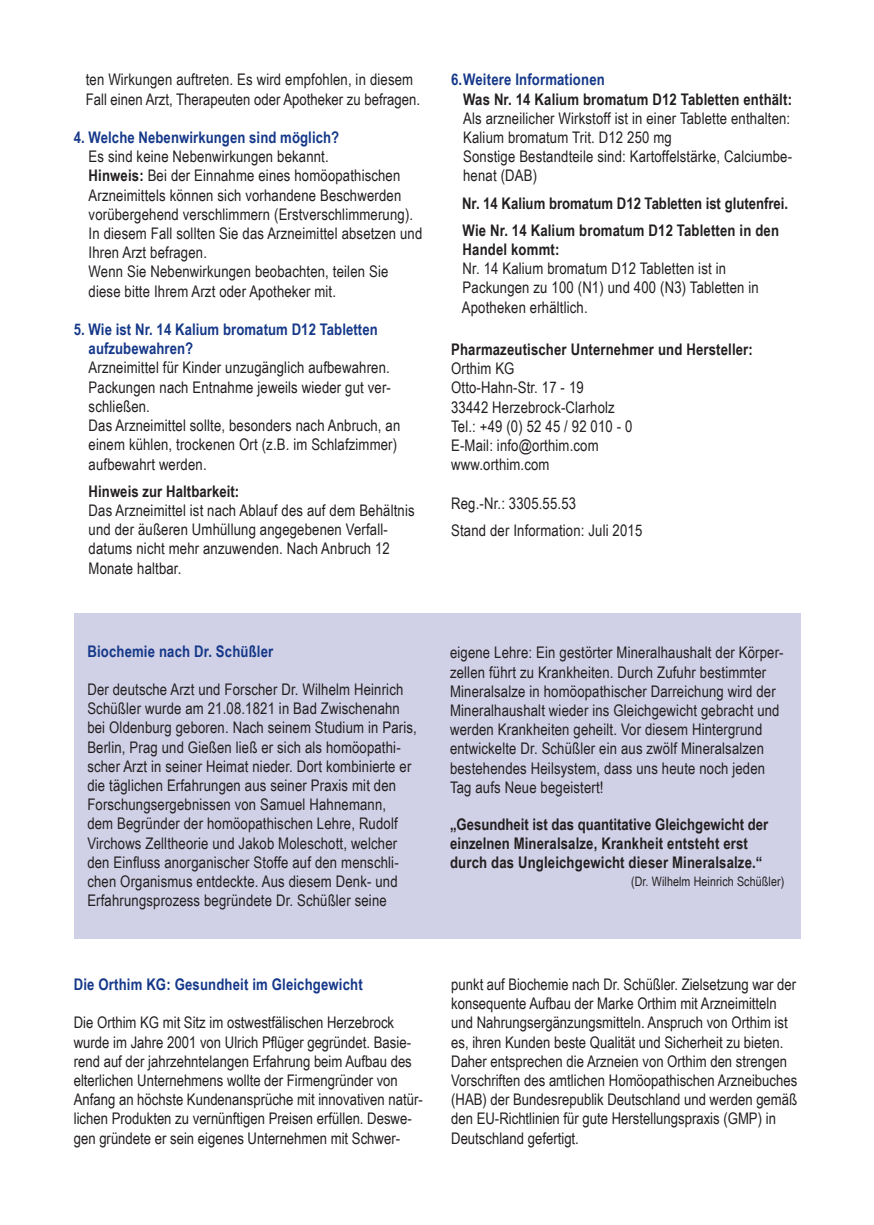
<style>
.page{position:relative;width:874px;height:1225px;background:#fff}
.page>*{position:absolute;margin:0;border:0;box-sizing:border-box;transform-origin:0 0}
.t1{font:16px/19.2px "Arial Narrow";letter-spacing:.01em;color:#231f20}
.t2{font:700 16px/19.2px "Arial Narrow";letter-spacing:.01em;color:#231f20}
.t3{font:700 16px/19.2px "Arial Narrow";letter-spacing:.005em;color:#153889}
.t4{font:13px "Arial Narrow";letter-spacing:.01em;color:#231f20}
.s1{font-weight:700}
</style>
<div class="page">
<div style="left:74px;top:613px;width:725px;height:325px;background:#d0d0e6"></div>
<p class="t1" style="left:86px;top:70px;width:335px">ten Wirkungen auftreten. Es wird empfohlen, in diesem<br>Fall einen Arzt, Therapeuten oder Apotheker zu befragen.</p>
<p class="t3" style="left:74px;top:127px;width:267px">4. Welche Nebenwirkungen sind möglich?</p>
<p class="t1" style="left:89px;top:146px;width:335px">Es sind keine Nebenwirkungen bekannt.<br><span class="s1">Hinweis:</span> Bei der Einnahme eines homöopathischen Arzneimittels können sich vorhandene Beschwerden vorübergehend verschlimmern (Erstverschlimmerung).<br>In diesem Fall sollten Sie das Arzneimittel absetzen und Ihren Arzt befragen.<br>Wenn Sie Nebenwirkungen beobachten, teilen Sie diese bitte Ihrem Arzt oder Apotheker mit.</p>
<p class="t3" style="left:89px;top:319px;width:290px;text-indent:-15px">5. Wie ist Nr. 14 Kalium bromatum D12 Tabletten aufzubewahren?</p>
<p class="t1" style="left:89px;top:358px;width:313px">Arzneimittel für Kinder unzugänglich aufbewahren.<br>Packungen nach Entnahme jeweils wieder gut ver&shy;schließen.<br>Das Arzneimittel sollte, besonders nach Anbruch, an einem kühlen, trockenen Ort (z.B. im Schlafzimmer) aufbewahrt werden.</p>
<p class="t2" style="left:89px;top:481px;width:152px">Hinweis zur Haltbarkeit:</p>
<p class="t1" style="left:89px;top:500px;width:327px">Das Arzneimittel ist nach Ablauf des auf dem Behältnis und der äußeren Umhüllung angegebenen Verfall&shy;datums nicht mehr anzuwenden. Nach Anbruch 12<br>Monate haltbar.</p>
<p class="t3" style="left:451px;top:69px;width:155px">6.Weitere Informationen</p>
<p class="t2" style="left:463px;top:89px;width:330px">Was Nr. 14 Kalium bromatum D12 Tabletten enthält:</p>
<p class="t1" style="left:463px;top:108px;width:330px">Als arzneilicher Wirkstoff ist in einer Tablette enthalten:<br>Kalium bromatum Trit. D12 250 mg<br>Sonstige Bestandteile sind: Kartoffelstärke, Calciumbe&shy;henat (DAB)</p>
<p class="t2" style="left:462px;top:189px;width:327px;line-height:27.2px">Nr. 14 Kalium bromatum D12 Tabletten ist glutenfrei.<br>Wie Nr. 14 Kalium bromatum D12 Tabletten in den</p>
<p class="t2" style="left:462px;top:239px;width:98px">Handel kommt:</p>
<p class="t1" style="left:461px;top:258px;width:298px">Nr. 14 Kalium bromatum D12 Tabletten ist in<br>Packungen zu 100 (N1) und 400 (N3) Tabletten in<br>Apotheken erhältlich.</p>
<p class="t2" style="left:451px;top:339px;width:303px">Pharmazeutischer Unternehmer und Hersteller:</p>
<p class="t1" style="left:451px;top:358px;width:183px">Orthim KG<br>Otto-Hahn-Str. 17 - 19<br>33442 Herzebrock-Clarholz<br>Tel.: +49 (0) 52 45 / 92 010 - 0<br>E-Mail: info@orthim.com www.orthim.com</p>
<p class="t1" style="left:451px;top:489px;width:192px;line-height:27.2px">Reg.-Nr.: 3305.55.53<br>Stand der Information: Juli 2015</p>
<p class="t3" style="left:87px;top:640px;width:187px">Biochemie nach Dr. Schüßler</p>
<p class="t1" style="left:87px;top:679px;width:331px">Der deutsche Arzt und Forscher Dr. Wilhelm Heinrich Schüßler wurde am 21.08.1821 in Bad Zwischenahn bei Oldenburg geboren. Nach seinem Studium in Paris, Berlin, Prag und Gießen ließ er sich als homöopathi&shy;scher Arzt in seiner Heimat nieder. Dort kombinierte er die täglichen Erfahrungen aus seiner Praxis mit den Forschungsergebnissen von Samuel Hahnemann,<br>dem Begründer der homöopathischen Lehre, Rudolf Virchows Zelltheorie und Jakob Moleschott, welcher den Einfluss anorganischer Stoffe auf den menschli&shy;chen Organismus entdeckte. Aus diesem Denk- und Erfahrungsprozess begründete Dr. Schüßler seine</p>
<p class="t3" style="left:74px;top:974px;width:290px">Die Orthim KG: Gesundheit im Gleichgewicht</p>
<p class="t1" style="left:74px;top:1012px;width:350px">Die Orthim KG mit Sitz im ostwestfälischen Herzebrock wurde im Jahre 2001 von Ulrich Pflüger gegründet. Basie&shy;rend auf der jahrzehntelangen Erfahrung beim Aufbau des elterlichen Unternehmens wollte der Firmengründer von Anfang an höchste Kundenansprüche mit innovativen natür&shy;lichen Produkten zu vernünftigen Preisen erfüllen. Deswe&shy;gen gründete er sein eigenes Unternehmen mit Schwer-</p>
<p class="t1" style="left:450px;top:642px;width:335px">eigene Lehre: Ein gestörter Mineralhaushalt der Körper&shy;zellen führt zu Krankheiten. Durch Zufuhr bestimmter Mineralsalze in homöopathischer Darreichung wird der Mineralhaushalt wieder ins Gleichgewicht gebracht und werden Krankheiten geheilt. Vor diesem Hintergrund entwickelte Dr. Schüßler ein aus zwölf Mineralsalzen bestehendes Heilsystem, dass uns heute noch jeden Tag aufs Neue begeistert!</p>
<p class="t2" style="left:450px;top:814px;width:319px">„Gesundheit ist das quantitative Gleichgewicht der einzelnen Mineralsalze, Krankheit entsteht erst durch das Ungleichgewicht dieser Mineralsalze.“</p>
<p class="t4" style="left:630px;top:872px;width:155px">(Dr. Wilhelm Heinrich Schüßler)</p>
<p class="t1" style="left:451px;top:974px;width:347px">punkt auf Biochemie nach Dr. Schüßler. Zielsetzung war der konsequente Aufbau der Marke Orthim mit Arzneimitteln und Nahrungsergänzungsmitteln. Anspruch von Orthim ist es, ihren Kunden beste Qualität und Sicherheit zu bieten.<br>Daher entsprechen die Arzneien von Orthim den strengen Vorschriften des amtlichen Homöopathischen Arzneibuches (HAB) der Bundesrepublik Deutschland und werden gemäß den EU-Richtlinien für gute Herstellungspraxis (GMP) in Deutschland gefertigt.</p>
</div>
